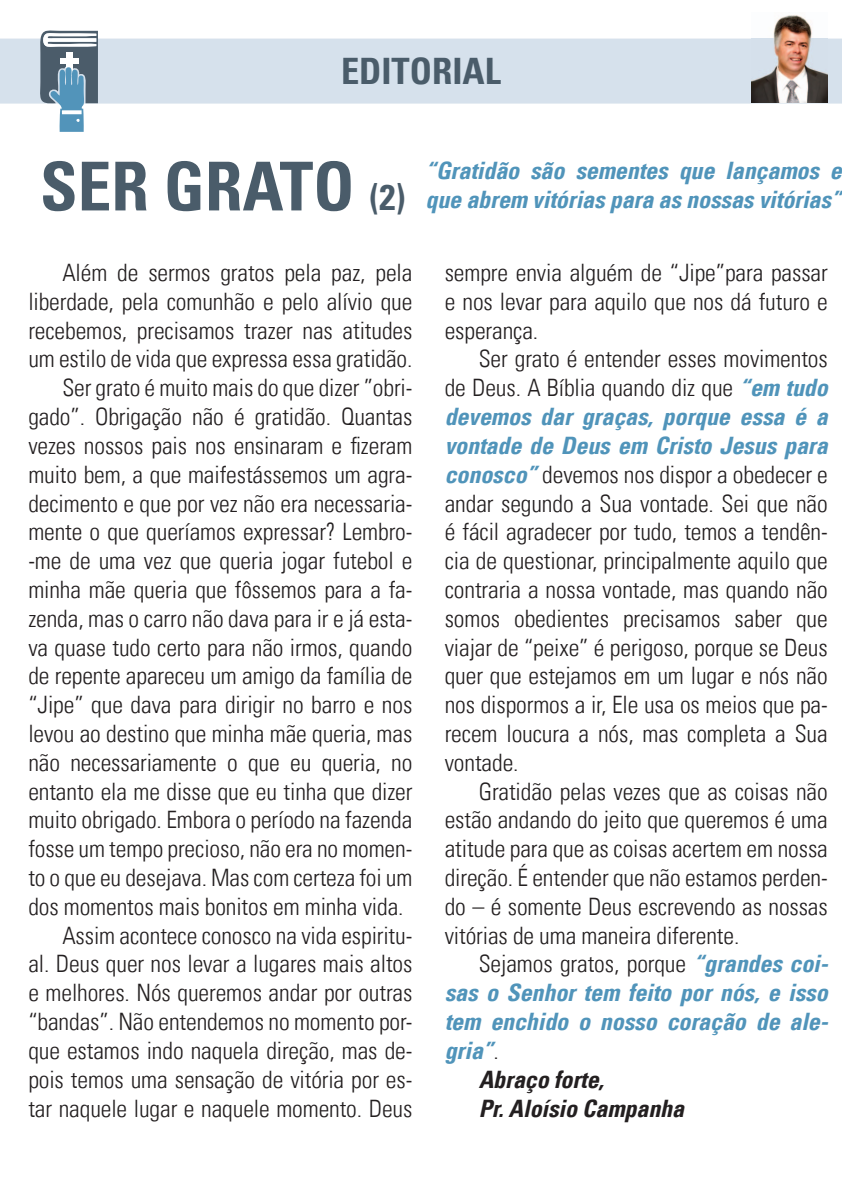
<style>
.page{position:relative;width:842px;height:1191px;background:#fff}
.page>*{position:absolute;margin:0;border:0;box-sizing:border-box;transform-origin:0 0}
.t1{font:700 condensed 67.4px "Univers LT";color:#4a5c6a}
.t2{font:700 condensed 36.4px "Univers LT";color:#4a5c6a}
.t3{font:300 condensed 24px/28.8px "Univers LT";letter-spacing:-.005em;color:#231f20;text-align:justify}
.t4{font:italic 700 condensed 24px/28.8px "Univers LT";letter-spacing:-.005em;color:#5094ba}
.t5{font:italic 700 condensed 24px "Univers LT";letter-spacing:-.005em;color:#231f20}
.s1{font-size:36px}
.s2{font-weight:700;font-style:italic;color:#5094ba}
.s3{font-weight:300;font-style:normal;color:#231f20}
</style>
<div class="page">
<div style="left:0;top:39px;width:842px;height:65px;background:#d6e1ec"></div>
<svg style="left:40px;top:31px;width:58px;height:101px"></svg>
<img style="left:751px;top:15px;width:77px;height:88px">
<h2 class="t2" style="left:341px;top:49px;width:161px">EDITORIAL</h2>
<h1 class="t1" style="left:40px;top:145px;width:367px">SER GRATO <span class="s1">(2)</span></h1>
<p class="t4" style="left:425px;top:156px;width:418px">“Gratidão são sementes que lançamos e que abrem vitórias para as nossas vitórias”</p>
<p class="t3" style="left:62px;top:258px;width:352px">Além de sermos gratos pela paz, pela</p>
<p class="t3" style="left:28px;top:287px;width:386px">liberdade, pela comunhão e pelo alívio que</p>
<p class="t3" style="left:28px;top:316px;width:386px">recebemos, precisamos trazer nas atitudes</p>
<p class="t3" style="left:28px;top:344px;width:386px">um estilo de vida que expressa essa gratidão.</p>
<p class="t3" style="left:62px;top:373px;width:352px">Ser grato é muito mais do que dizer ”obri-</p>
<p class="t3" style="left:28px;top:402px;width:386px">gado”. Obrigação não é gratidão. Quantas</p>
<p class="t3" style="left:28px;top:431px;width:386px">vezes nossos pais nos ensinaram e fizeram</p>
<p class="t3" style="left:28px;top:460px;width:385px">muito bem, a que maifestássemos um agra-</p>
<p class="t3" style="left:28px;top:488px;width:386px">decimento e que por vez não era necessaria-</p>
<p class="t3" style="left:28px;top:517px;width:386px">mente o que queríamos expressar? Lembro-</p>
<p class="t3" style="left:28px;top:546px;width:386px">-me de uma vez que queria jogar futebol e</p>
<p class="t3" style="left:28px;top:575px;width:386px">minha mãe queria que fôssemos para a fa-</p>
<p class="t3" style="left:28px;top:604px;width:385px">zenda, mas o carro não dava para ir e já esta-</p>
<p class="t3" style="left:28px;top:632px;width:386px">va quase tudo certo para não irmos, quando</p>
<p class="t3" style="left:28px;top:661px;width:385px">de repente apareceu um amigo da família de</p>
<p class="t3" style="left:28px;top:690px;width:386px">“Jipe” que dava para dirigir no barro e nos</p>
<p class="t3" style="left:28px;top:719px;width:385px">levou ao destino que minha mãe queria, mas</p>
<p class="t3" style="left:28px;top:748px;width:386px">não necessariamente o que eu queria, no</p>
<p class="t3" style="left:28px;top:776px;width:386px">entanto ela me disse que eu tinha que dizer</p>
<p class="t3" style="left:28px;top:805px;width:385px">muito obrigado. Embora o período na fazenda</p>
<p class="t3" style="left:28px;top:834px;width:385px">fosse um tempo precioso, não era no momen-</p>
<p class="t3" style="left:28px;top:863px;width:385px">to o que eu desejava. Mas com certeza foi um</p>
<p class="t3" style="left:28px;top:892px;width:377px">dos momentos mais bonitos em minha vida.</p>
<p class="t3" style="left:62px;top:920px;width:351px">Assim acontece conosco na vida espiritu-</p>
<p class="t3" style="left:28px;top:949px;width:386px">al. Deus quer nos levar a lugares mais altos</p>
<p class="t3" style="left:28px;top:978px;width:386px">e melhores. Nós queremos andar por outras</p>
<p class="t3" style="left:28px;top:1007px;width:386px">“bandas”. Não entendemos no momento por-</p>
<p class="t3" style="left:28px;top:1036px;width:386px">que estamos indo naquela direção, mas de-</p>
<p class="t3" style="left:28px;top:1064px;width:385px">pois temos uma sensação de vitória por es-</p>
<p class="t3" style="left:28px;top:1093px;width:386px">tar naquele lugar e naquele momento. Deus</p>
<p class="t3" style="left:445px;top:258px;width:385px">sempre envia alguém de “Jipe”para passar e nos levar para aquilo que nos dá futuro e esperança.</p>
<p class="t3" style="left:445px;top:344px;width:385px;text-indent:34px">Ser grato é entender esses movimentos de Deus. A Bíblia quando diz que <span class="s2">“em tudo devemos dar graças, porque essa é a vontade de Deus em Cristo Jesus para conosco”</span> devemos nos dispor a obedecer e andar segundo a Sua vontade. Sei que não é fácil agradecer por tudo, temos a tendên&shy;cia de questionar, principalmente aquilo que contraria a nossa vontade, mas quando não somos obedientes precisamos saber que viajar de “peixe” é perigoso, porque se Deus quer que estejamos em um lugar e nós não nos dispormos a ir, Ele usa os meios que pa&shy;recem loucura a nós, mas completa a Sua vontade.</p>
<p class="t3" style="left:445px;top:776px;width:385px;text-indent:34px">Gratidão pelas vezes que as coisas não estão andando do jeito que queremos é uma atitude para que as coisas acertem em nossa direção. É entender que não estamos perden&shy;do – é somente Deus escrevendo as nossas vitórias de uma maneira diferente.</p>
<p class="t3" style="left:479px;top:949px;width:351px">Sejamos gratos, porque <span class="s2">“grandes coi-</span></p>
<p class="t4" style="left:445px;top:978px;width:385px">sas o Senhor tem feito por nós, e isso</p>
<p class="t4" style="left:445px;top:1007px;width:385px">tem enchido o nosso coração de ale-</p>
<p class="t4" style="left:445px;top:1035px;width:56px">gria”<span class="s3">.</span></p>
<p class="t5" style="left:479px;top:1064px;width:127px">Abraço forte,</p>
<p class="t5" style="left:479px;top:1093px;width:207px">Pr. Aloísio Campanha</p>
</div>
